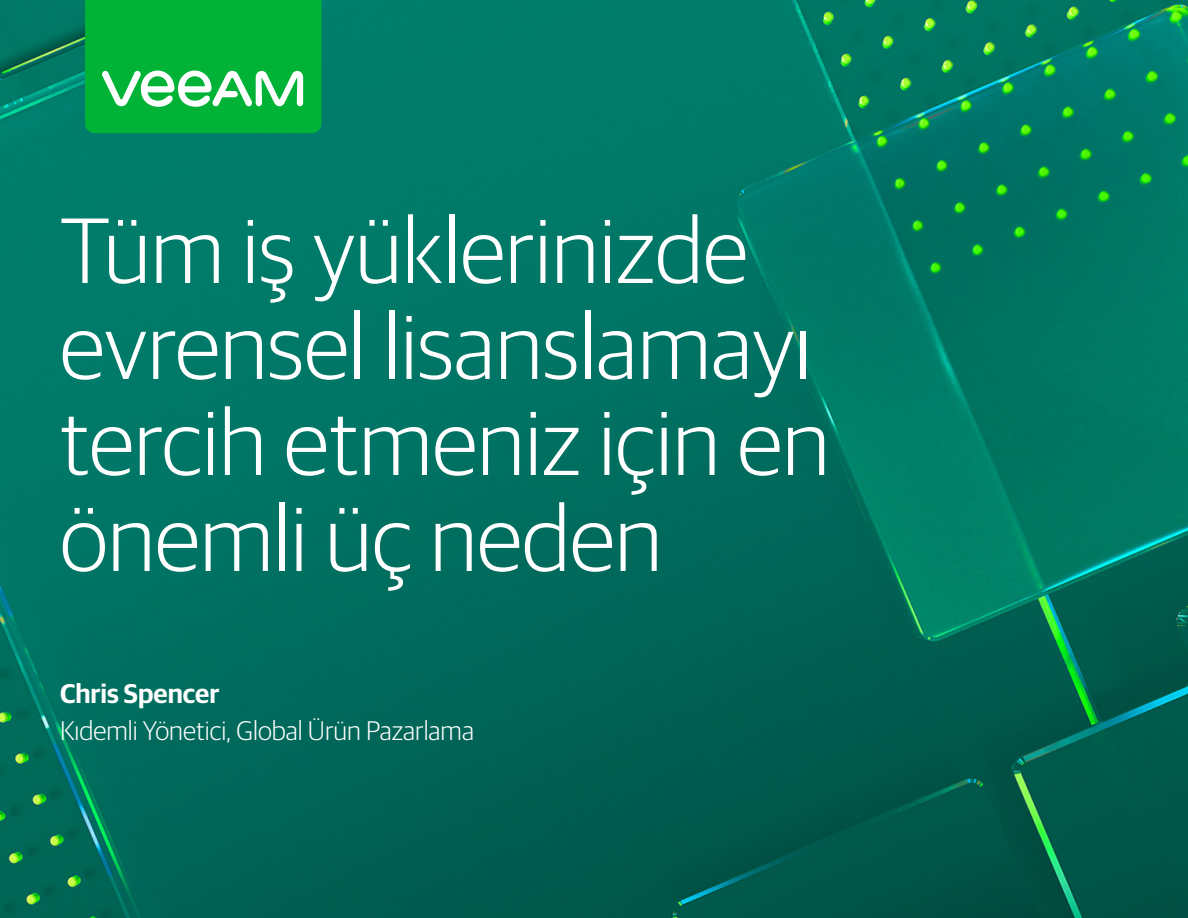
<style>
.page{position:relative;width:1188px;height:918px;background:#fff}
.page>*{position:absolute;margin:0;border:0;box-sizing:border-box;transform-origin:0 0}
.t1{font:300 93px/96px "Guardian Sans Cy";color:#fff}
.t2{font:300 27px "Guardian Sans Cy";color:#fff}
.t3{font:600 27px "Guardian Sans Cy";color:#fff}
</style>
<div class="page">
<img style="left:0;top:0;width:1188px;height:918px">
<svg style="left:85px;top:0;width:236px;height:133px;background:#19ba4a"></svg>
<p class="t1" style="left:60px;top:197px;width:771px">Tüm iş yüklerinizde evrensel lisanslamayı tercih etmeniz için en önemli üç neden</p>
<p class="t3" style="left:60px;top:673px;width:161px">Chris Spencer</p>
<p class="t2" style="left:60px;top:712px;width:416px">Kıdemli Yönetici, Global Ürün Pazarlama</p>
</div>
